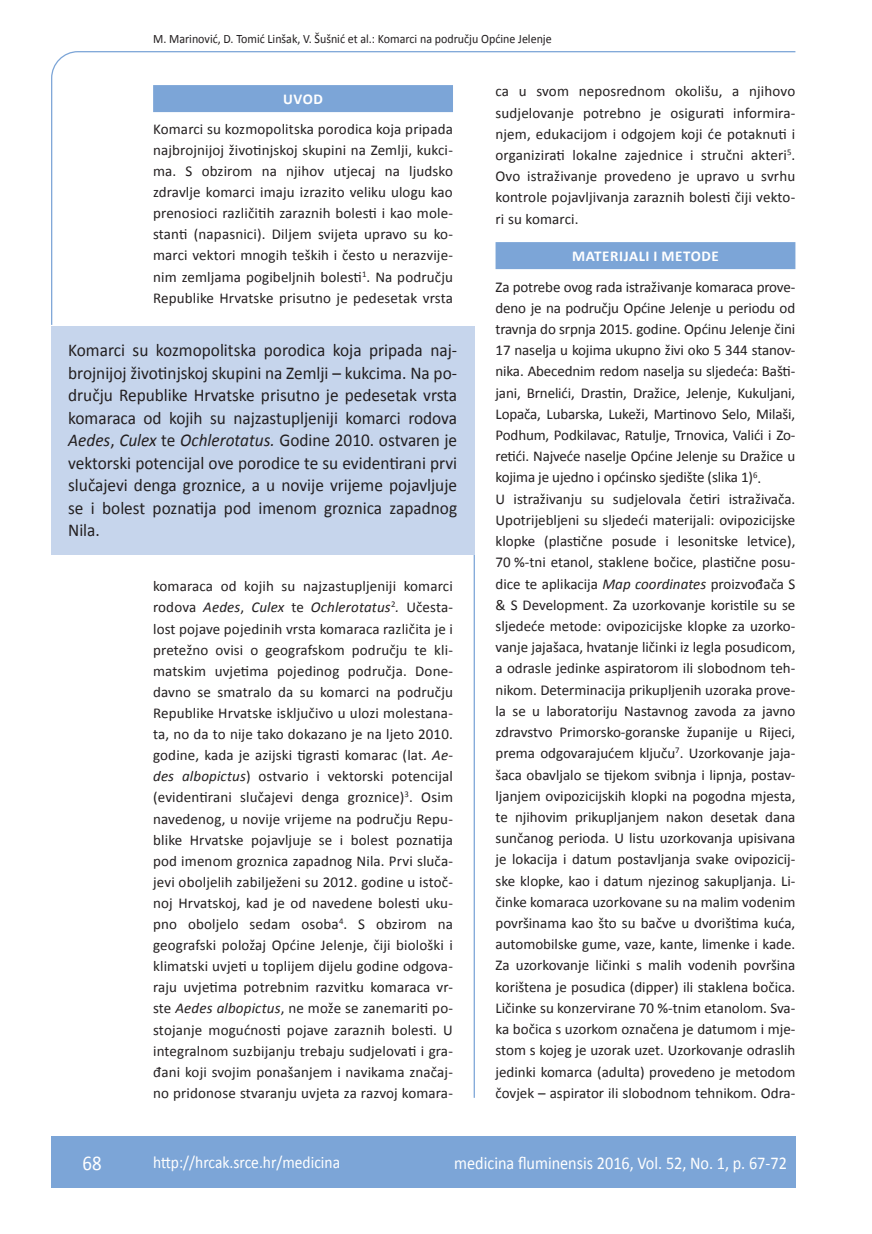
<style>
.page{position:relative;width:872px;height:1234px;background:#fff}
.page>*{position:absolute;margin:0;border:0;box-sizing:border-box;transform-origin:0 0}
.t1{font:21px "Calibri";color:#fff;scale:.9 1}
.t2{font:18px/22.5px "Calibri";color:#231f20;text-align:justify;scale:.96 1}
.t3{font:18px "Calibri";color:#fff;scale:.9 1}
.t4{font:17.25px "Calibri";color:#fff;scale:.9 1}
.t5{font:15px/21.1px "Calibri";color:#231f20;text-align:justify}
.t6{font:700 15px "Calibri";letter-spacing:.04em;color:#fff}
.t7{font:12.75px "Calibri";color:#231f20;scale:.94 1}
.s1{font-style:italic}
</style>
<div class="page">
<svg style="left:51px;top:51px;width:745px;height:274px"></svg>
<hr style="left:473px;top:553px;width:2px;height:544px;background:#7ca5d7">
<div style="left:51px;top:1135px;width:744px;height:51px;background:#7ca5d7"></div>
<div style="left:153px;top:85px;width:300px;height:27px;background:#7ca5d7"></div>
<div style="left:495px;top:242px;width:300px;height:27px;background:#7ca5d7"></div>
<div style="left:51px;top:325px;width:423px;height:229px;background:#c6d5ec"></div>
<p class="t7" style="left:153px;top:30px;width:425px">M. Marinović, D. Tomić Linšak, V. Šušnić et al.: Komarci na području Općine Jelenje</p>
<p class="t6" style="left:283px;top:90px;width:41px">UVOD</p>
<p class="t5" style="left:153px;top:118px;width:301px">Komarci su kozmopolitska porodica koja pripada najbrojnijoj životinjskoj skupini na Zemlji, kukci&shy;ma. S obzirom na njihov utjecaj na ljudsko zdravlje komarci imaju izrazito veliku ulogu kao prenosioci različitih zaraznih bolesti i kao mole&shy;stanti (napasnici). Diljem svijeta upravo su ko&shy;marci vektori mnogih teških i često u nerazvije&shy;nim zemljama pogibeljnih bolesti<sup>1</sup>. Na području Republike Hrvatske prisutno je pedesetak vrsta</p>
<p class="t2" style="left:68px;top:338px;width:407px">Komarci su kozmopolitska porodica koja pripada naj&shy;brojnijoj životinjskoj skupini na Zemlji – kukcima. Na po&shy;dručju Republike Hrvatske prisutno je pedesetak vrsta komaraca od kojih su najzastupljeniji komarci rodova <span class="s1">Aedes</span>, <span class="s1">Culex</span> te <span class="s1">Ochlerotatus.</span> Godine 2010. ostvaren je vektorski potencijal ove porodice te su evidentirani prvi slučajevi denga groznice, a u novije vrijeme pojavljuje se i bolest poznatija pod imenom groznica zapadnog Nila.</p>
<p class="t5" style="left:153px;top:575px;width:301px">komaraca od kojih su najzastupljeniji komarci rodova <span class="s1">Aedes</span>, <span class="s1">Culex</span> te <span class="s1">Ochlerotatus</span><sup>2</sup><span class="s1">.</span> Učesta&shy;lost pojave pojedinih vrsta komaraca različita je i pretežno ovisi o geografskom području te kli&shy;matskim uvjetima pojedinog područja. Done&shy;davno se smatralo da su komarci na području Republike Hrvatske isključivo u ulozi molestana&shy;ta, no da to nije tako dokazano je na ljeto 2010. godine, kada je azijski tigrasti komarac (lat. <span class="s1">Ae&shy;des albopictus</span>) ostvario i vektorski potencijal (evidentirani slučajevi denga groznice)<sup>3</sup>. Osim navedenog, u novije vrijeme na području Repu&shy;blike Hrvatske pojavljuje se i bolest poznatija pod imenom groznica zapadnog Nila. Prvi sluča&shy;jevi oboljelih zabilježeni su 2012. godine u istoč&shy;noj Hrvatskoj, kad je od navedene bolesti uku&shy;pno oboljelo sedam osoba<sup>4</sup>. S obzirom na geografski položaj Općine Jelenje, čiji biološki i klimatski uvjeti u toplijem dijelu godine odgova&shy;raju uvjetima potrebnim razvitku komaraca vr&shy;ste <span class="s1">Aedes albopictus</span>, ne može se zanemariti po&shy;stojanje mogućnosti pojave zaraznih bolesti. U integralnom suzbijanju trebaju sudjelovati i gra&shy;đani koji svojim ponašanjem i navikama značaj&shy;no pridonose stvaranju uvjeta za razvoj komara-</p>
<p class="t5" style="left:495px;top:80px;width:301px">ca u svom neposrednom okolišu, a njihovo sudjelovanje potrebno je osigurati informira&shy;njem, edukacijom i odgojem koji će potaknuti i organizirati lokalne zajednice i stručni akteri<sup>5</sup>.<br>Ovo istraživanje provedeno je upravo u svrhu kontrole pojavljivanja zaraznih bolesti čiji vekto&shy;ri su komarci.</p>
<p class="t6" style="left:572px;top:246px;width:148px">MATERIJALI I METODE</p>
<p class="t5" style="left:495px;top:275px;width:301px;text-align:left">Za potrebe ovog rada istraživanje komaraca prove&shy;deno je na području Općine Jelenje u periodu od travnja do srpnja 2015. godine. Općinu Jelenje čini 17 naselja u kojima ukupno živi oko 5 344 stanov&shy;nika. Abecednim redom naselja su sljedeća: Bašti&shy;jani, Brnelići, Drastin, Dražice, Jelenje, Kukuljani, Lopača, Lubarska, Lukeži, Martinovo Selo, Milaši, Podhum, Podkilavac, Ratulje, Trnovica, Valići i Zo&shy;retići. Najveće naselje Općine Jelenje su Dražice u kojima je ujedno i općinsko sjedište (slika 1)<sup>6</sup>.<br>U istraživanju su sudjelovala četiri istraživača.<br>Upotrijebljeni su sljedeći materijali: ovipozicijske klopke (plastične posude i lesonitske letvice), 70 %-tni etanol, staklene bočice, plastične posu&shy;dice te aplikacija <span class="s1">Map coordinates</span> proizvođača S &amp; S Development. Za uzorkovanje koristile su se sljedeće metode: ovipozicijske klopke za uzorko&shy;vanje jajašaca, hvatanje ličinki iz legla posudicom, a odrasle jedinke aspiratorom ili slobodnom teh&shy;nikom. Determinacija prikupljenih uzoraka prove&shy;la se u laboratoriju Nastavnog zavoda za javno zdravstvo Primorsko-goranske županije u Rijeci, prema odgovarajućem ključu<sup>7</sup>. Uzorkovanje jaja&shy;šaca obavljalo se tijekom svibnja i lipnja, postav&shy;ljanjem ovipozicijskih klopki na pogodna mjesta, te njihovim prikupljanjem nakon desetak dana sunčanog perioda. U listu uzorkovanja upisivana je lokacija i datum postavljanja svake ovipozicij&shy;ske klopke, kao i datum njezinog sakupljanja. Li&shy;činke komaraca uzorkovane su na malim vodenim površinama kao što su bačve u dvorištima kuća, automobilske gume, vaze, kante, limenke i kade.<br>Za uzorkovanje ličinki s malih vodenih površina korištena je posudica (dipper) ili staklena bočica.<br>Ličinke su konzervirane 70 %-tnim etanolom. Sva&shy;ka bočica s uzorkom označena je datumom i mje&shy;stom s kojeg je uzorak uzet. Uzorkovanje odraslih jedinki komarca (adulta) provedeno je metodom čovjek – aspirator ili slobodnom tehnikom. Odra-</p>
<h1 class="t1" style="left:82px;top:1149px;width:23px">68</h1>
<p class="t4" style="left:153px;top:1150px;width:209px">http://hrcak.srce.hr/medicina</p>
<p class="t3" style="left:454px;top:1151px;width:371px">medicina fluminensis 2016, Vol. 52, No. 1, p. 67-72</p>
</div>
